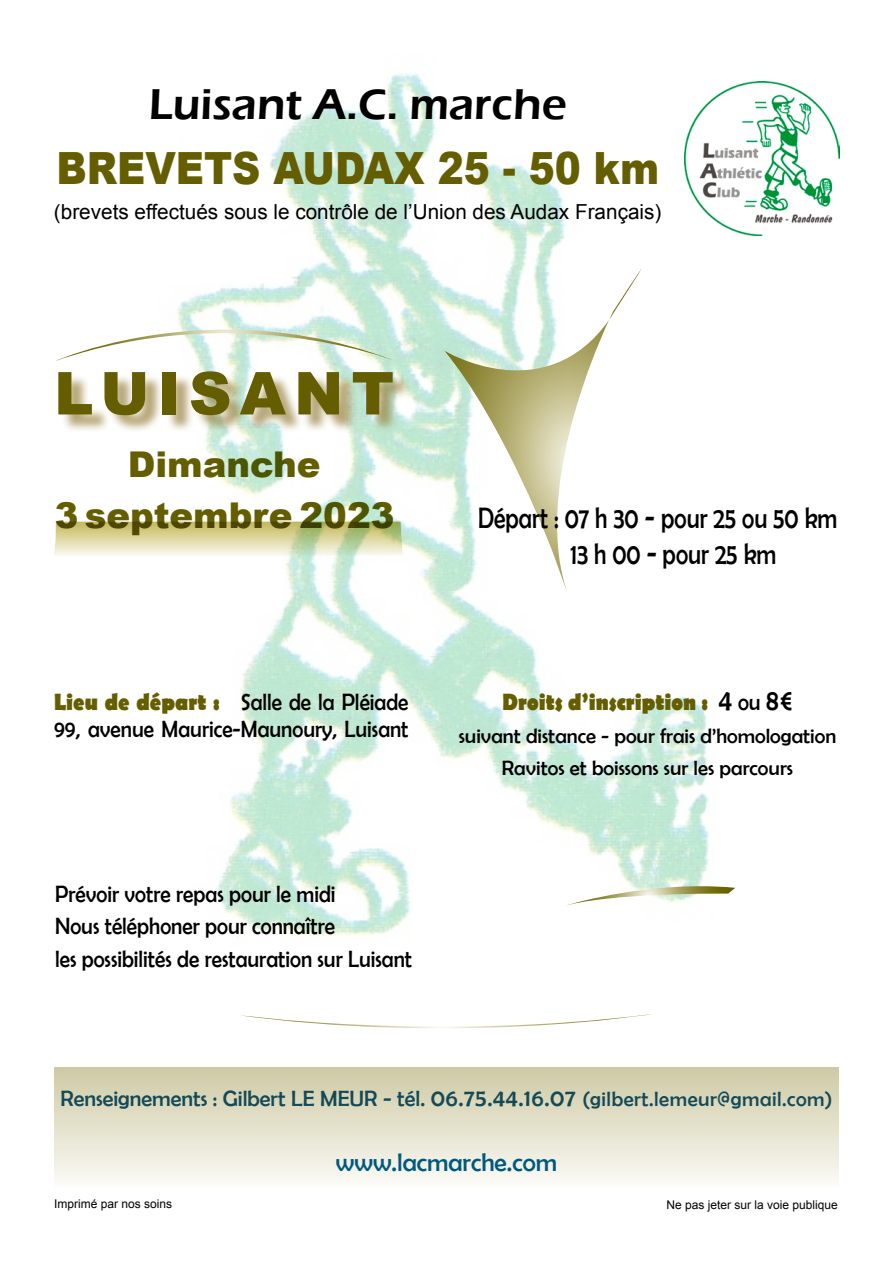
<style>
.page{position:relative;width:893px;height:1263px;background:#fff}
.page>*{position:absolute;margin:0;border:0;box-sizing:border-box;transform-origin:0 0}
.t1{font:900 59.25px "Arial";letter-spacing:.14em;color:#645e00}
.t2{font:900 44.4px "Arial";color:#645e00;scale:.88 1}
.t3{font:600 44.4px "Eras ITC";color:#000}
.t4{font:900 35.55px/51px "Arial";color:#645e00;text-align:center}
.t5{font:29.55px/35.5px "Berlin Sans FB";color:#000;scale:.8 1}
.t6{font:25.5px "Berlin Sans FB";color:#00597d}
.t7{font:23.7px/32.5px "Berlin Sans FB";color:#000;scale:.9 1}
.t8{font:700 23.7px "Berlin Sans FB";color:#645e00;scale:.9 1}
.t9{font:22.2px "Berlin Sans FB";color:#144957}
.t10{font:20.7px/32.5px "Berlin Sans FB";color:#000;text-align:center}
.t11{font:20.7px "Arial";color:#000}
.t12{font:12px "Arial";color:#000}
.s1{font-size:32.55px}
.s2{font-weight:700;color:#645e00}
.s3{font-weight:400;font-size:29.55px;color:#000}
.s4{font-weight:400;color:#000}
.s5{font-size:24px}
.s6{font-size:20.7px}
</style>
<div class="page">
<img style="left:141px;top:73px;width:595px;height:864px">
<svg style="left:444px;top:268px;width:198px;height:335px"></svg>
<div style="left:54px;top:1068px;width:785px;height:120px;background:linear-gradient(to bottom,#cecaa5,#fcfbf7)"></div>
<img style="left:684px;top:81px;width:155px;height:155px">
<svg style="left:56px;top:300px;width:339px;height:61px"></svg>
<svg style="left:241px;top:1014px;width:410px;height:14px"></svg>
<svg style="left:560px;top:886px;width:175px;height:21px"></svg>
<div style="left:62px;top:373px;width:350px;height:60px;background:#9a8442;opacity:.72"></div>
<svg style="left:54px;top:522px;width:349px;height:34px"></svg>
<h2 class="t3" style="left:149px;top:79px;width:419px">Luisant A.C. marche</h2>
<h2 class="t2" style="left:56px;top:136px;width:686px">BREVETS AUDAX 25 - 50 km</h2>
<p class="t11" style="left:54px;top:198px;width:609px">(brevets effectués sous le contrôle de l’Union des Audax Français)</p>
<h1 class="t1" style="left:54px;top:350px;width:342px">LUISANT</h1>
<h3 class="t4" style="left:54px;top:438px;width:342px">Dimanche<br>3 septembre 2023</h3>
<p class="t5" style="left:570px;top:500px;width:335px;text-indent:-92px">Départ : 07 h 30 <span class="s1">-</span> pour 25 ou 50 km<br>13 h 00 <span class="s1">-</span> pour 25 km</p>
<p class="t7" style="left:54px;top:689px;width:395px;line-height:26.7px"><span class="s2">Lieu de départ :</span> Salle de la Pléiade<br>99, avenue Maurice-Maunoury, Luisant</p>
<p class="t8" style="left:502px;top:688px;width:324px">Droits d’inscription : <span class="s3">4</span> <span class="s4">ou</span> <span class="s3">8€</span></p>
<p class="t10" style="left:459px;top:719px;width:379px">suivant distance - pour frais d’homologation<br>Ravitos et boissons sur les parcours</p>
<p class="t7" style="left:55px;top:877px;width:398px">Prévoir votre repas pour le midi<br>Nous téléphoner pour connaître<br>les possibilités de restauration sur Luisant</p>
<p class="t9" style="left:61px;top:1086px;width:773px">Renseignements : Gilbert LE MEUR - tél. <span class="s5">06.75.44.16.07</span> <span class="s6">(gilbert.lemeur@gmail.com)</span></p>
<p class="t6" style="left:336px;top:1148px;width:223px">www.lacmarche.com</p>
<p class="t12" style="left:54px;top:1196px;width:120px">Imprimé par nos soins</p>
<p class="t12" style="left:666px;top:1196px;width:173px">Ne pas jeter sur la voie publique</p>
</div>
